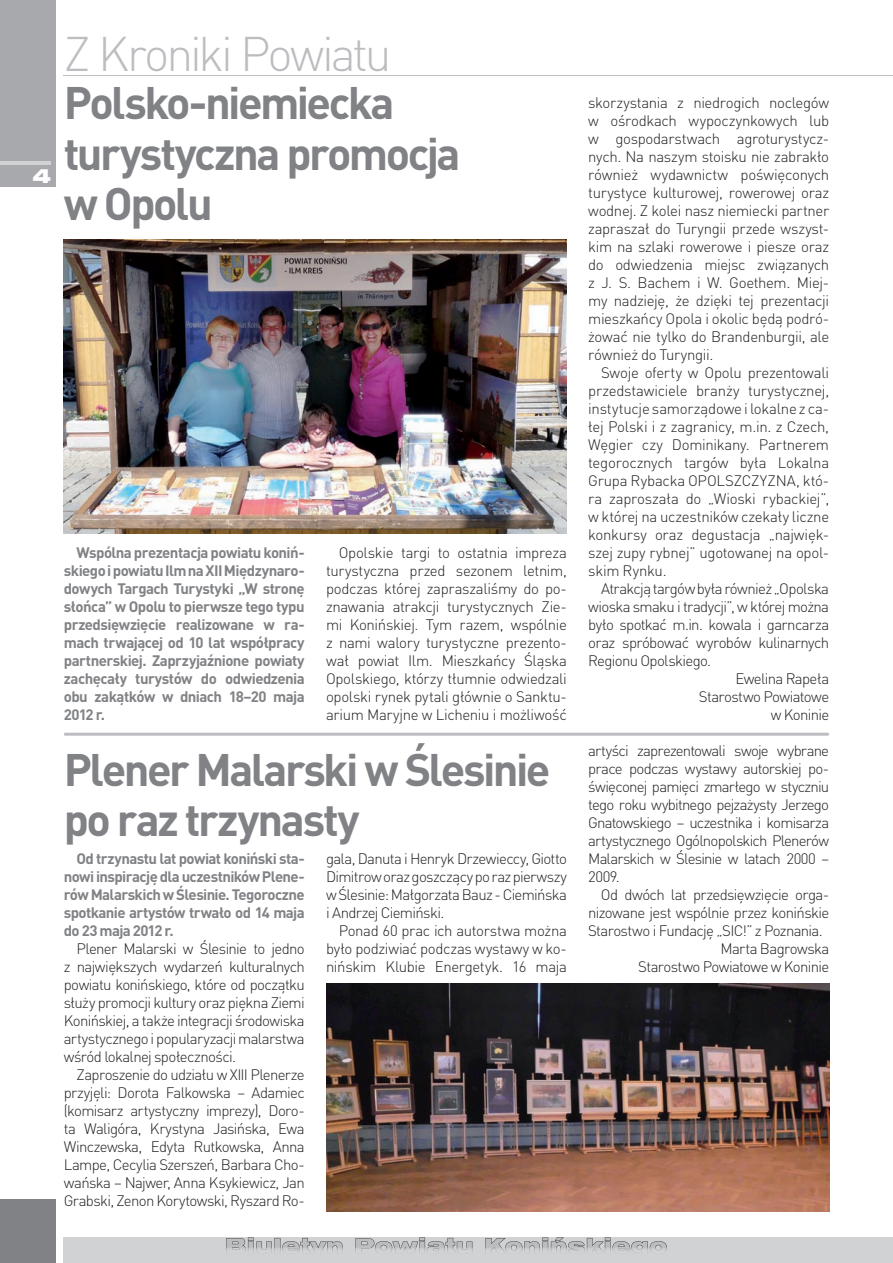
<style>
.page{position:relative;width:893px;height:1263px;background:#fff}
.page>*{position:absolute;margin:0;border:0;box-sizing:border-box;transform-origin:0 0}
.t1{font:300 48px "DIN Pro";letter-spacing:-.065em;color:#bcbdc0}
.t2{font:700 45px/50.2px "DIN Pro";letter-spacing:-.055em;color:#808285}
.t3{font:900 expanded 19.5px "Swiss 721 BT";color:#fff}
.t4{font:300 15px/18px "DIN Pro";letter-spacing:-.035em;color:#231f20;text-align:justify}
.t5{font:700 15px/18px "DIN Pro";letter-spacing:-.04em;color:#808285;text-align:justify}
</style>
<div class="page">
<div style="left:0;top:0;width:55px;height:186px;background:#a8a9ad"></div>
<div style="left:0;top:1199px;width:55px;height:64px;background:#808285"></div>
<div style="left:64px;top:1237px;width:829px;height:26px;background:#d1d2d4"></div>
<img style="left:233px;top:1248px;width:310px;height:4px">
<img style="left:547px;top:1248px;width:120px;height:4px">
<svg style="left:226px;top:1237px;width:441px;height:11px"></svg>
<hr style="left:0;top:162px;width:51px;height:3px;background:#d1d2d4">
<hr style="left:64px;top:75px;width:829px;height:1px;background:#bcbdc0">
<hr style="left:64px;top:733px;width:765px;height:3px;background:#bcbdc0;border-radius:2px">
<img style="left:64px;top:239px;width:502px;height:294px">
<img style="left:326px;top:983px;width:503px;height:229px">
<h3 class="t3" style="left:32px;top:164px;width:20px">4</h3>
<h1 class="t1" style="left:64px;top:21px;width:329px">Z Kroniki Powiatu</h1>
<h2 class="t2" style="left:64px;top:76px;width:398px">Polsko-niemiecka turystyczna promocja w Opolu</h2>
<p class="t5" style="left:64px;top:543px;width:242px;text-indent:13px">Wspólna prezentacja powiatu koniń&shy;skiego i powiatu Ilm na XII Międzynaro&shy;dowych Targach Turystyki „W stronę słońca” w Opolu to pierwsze tego typu przedsięwzięcie realizowane w ra&shy;mach trwającej od 10 lat współpracy partnerskiej. Zaprzyjaźnione powiaty zachęcały turystów do odwiedzenia obu zakątków w dniach 18–20 maja 2012 r.</p>
<p class="t4" style="left:326px;top:543px;width:242px;text-indent:13px">Opolskie targi to ostatnia impreza turystyczna przed sezonem letnim, podczas której zapraszaliśmy do po&shy;znawania atrakcji turystycznych Zie&shy;mi Konińskiej. Tym razem, wspólnie z nami walory turystyczne prezento&shy;wał powiat Ilm. Mieszkańcy Śląska Opolskiego, którzy tłumnie odwiedzali opolski rynek pytali głównie o Sanktu&shy;arium Maryjne w Licheniu i możliwość</p>
<h2 class="t2" style="left:64px;top:742px;width:488px">Plener Malarski w Ślesinie po raz trzynasty</h2>
<p class="t5" style="left:64px;top:849px;width:242px;text-indent:13px">Od trzynastu lat powiat koniński sta&shy;nowi inspirację dla uczestników Plene&shy;rów Malarskich w Ślesinie. Tegoroczne spotkanie artystów trwało od 14 maja do 23 maja 2012 r.</p>
<p class="t4" style="left:64px;top:939px;width:242px;text-indent:13px">Plener Malarski w Ślesinie to jedno z największych wydarzeń kulturalnych powiatu konińskiego, które od początku służy promocji kultury oraz piękna Ziemi Konińskiej, a także integracji środowiska artystycznego i popularyzacji malarstwa wśród lokalnej społeczności.</p>
<p class="t4" style="left:64px;top:1065px;width:242px;text-indent:13px">Zaproszenie do udziału w XIII Plenerze przyjęli: Dorota Falkowska – Adamiec (komisarz artystyczny imprezy), Doro&shy;ta Waligóra, Krystyna Jasińska, Ewa Winczewska, Edyta Rutkowska, Anna Lampe, Cecylia Szerszeń, Barbara Cho&shy;wańska – Najwer, Anna Ksykiewicz, Jan Grabski, Zenon Korytowski, Ryszard Ro-</p>
<p class="t4" style="left:326px;top:849px;width:242px">gala, Danuta i Henryk Drzewieccy, Giotto Dimitrow oraz goszczący po raz pierwszy w Ślesinie: Małgorzata Bauz - Ciemińska i Andrzej Ciemiński.</p>
<p class="t4" style="left:326px;top:921px;width:242px;text-indent:13px">Ponad 60 prac ich autorstwa można było podziwiać podczas wystawy w ko&shy;nińskim Klubie Energetyk. 16 maja</p>
<p class="t4" style="left:588px;top:93px;width:242px">skorzystania z niedrogich noclegów w ośrodkach wypoczynkowych lub w gospodarstwach agroturystycz&shy;nych. Na naszym stoisku nie zabrakło również wydawnictw poświęconych turystyce kulturowej, rowerowej oraz wodnej. Z kolei nasz niemiecki partner zapraszał do Turyngii przede wszyst&shy;kim na szlaki rowerowe i piesze oraz do odwiedzenia miejsc związanych z J. S. Bachem i W. Goethem. Miej&shy;my nadzieję, że dzięki tej prezentacji mieszkańcy Opola i okolic będą podró&shy;żować nie tylko do Brandenburgii, ale również do Turyngii.</p>
<p class="t4" style="left:588px;top:363px;width:242px;text-indent:13px">Swoje oferty w Opolu prezentowali przedstawiciele branży turystycznej, instytucje samorządowe i lokalne z ca&shy;łej Polski i z zagranicy, m.in. z Czech, Węgier czy Dominikany. Partnerem tegorocznych targów była Lokalna Grupa Rybacka OPOLSZCZYZNA, któ&shy;ra zaproszała do „Wioski rybackiej”, w której na uczestników czekały liczne konkursy oraz degustacja „najwięk&shy;szej zupy rybnej” ugotowanej na opol&shy;skim Rynku.</p>
<p class="t4" style="left:601px;top:579px;width:230px">Atrakcją targów była również „Opolska</p>
<p class="t4" style="left:588px;top:597px;width:242px">wioska smaku i tradycji”, w której można</p>
<p class="t4" style="left:588px;top:615px;width:242px">było spotkać m.in. kowala i garncarza</p>
<p class="t4" style="left:588px;top:633px;width:242px">oraz spróbować wyrobów kulinarnych</p>
<p class="t4" style="left:588px;top:651px;width:124px">Regionu Opolskiego.</p>
<p class="t4" style="left:735px;top:669px;width:95px">Ewelina Rapeła</p>
<p class="t4" style="left:699px;top:687px;width:132px">Starostwo Powiatowe</p>
<p class="t4" style="left:771px;top:705px;width:60px">w Koninie</p>
<p class="t4" style="left:588px;top:741px;width:242px">artyści zaprezentowali swoje wybrane prace podczas wystawy autorskiej po&shy;święconej pamięci zmarłego w styczniu tego roku wybitnego pejzażysty Jerzego Gnatowskiego – uczestnika i komisarza artystycznego Ogólnopolskich Plenerów Malarskich w Ślesinie w latach 2000 – 2009.</p>
<p class="t4" style="left:601px;top:885px;width:230px">Od dwóch lat przedsięwzięcie orga-</p>
<p class="t4" style="left:588px;top:903px;width:242px">nizowane jest wspólnie przez konińskie</p>
<p class="t4" style="left:588px;top:921px;width:236px">Starostwo i Fundację „SIC!” z Poznania.</p>
<p class="t4" style="left:720px;top:939px;width:110px">Marta Bagrowska</p>
<p class="t4" style="left:638px;top:957px;width:192px">Starostwo Powiatowe w Koninie</p>
</div>
